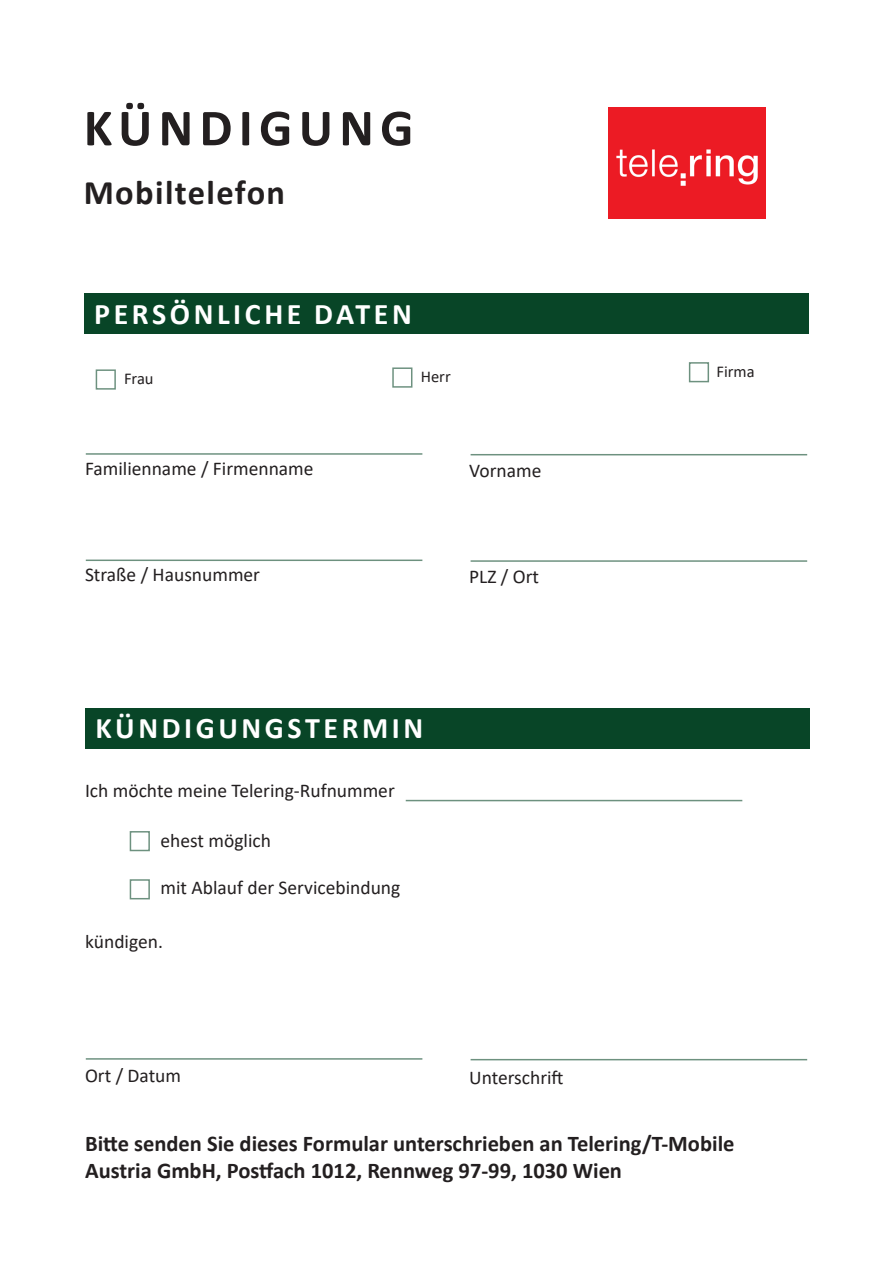
<style>
.page{position:relative;width:893px;height:1263px;background:#fff}
.page>*{position:absolute;margin:0;border:0;box-sizing:border-box;transform-origin:0 0}
.ueb{font:700 52.5px "Calibri";letter-spacing:.12em;color:#231f20}
.t1{font:700 34.5px "Calibri";letter-spacing:.04em;color:#231f20}
.ueb-2{font:700 30px "Calibri";letter-spacing:.12em;color:#fff}
.text{font:700 22.5px "Calibri";color:#231f20}
.text-2{font:19.5px "Calibri";color:#231f20}
.text-3{font:16.5px "Calibri";color:#231f20}
</style>
<div class="page">
<div style="left:84px;top:293px;width:725px;height:40px;background:#084527"></div>
<div style="left:86px;top:708px;width:724px;height:40px;background:#084527"></div>
<hr style="left:86px;top:453px;width:336px;height:2px;background:#084527">
<hr style="left:471px;top:454px;width:336px;height:1px;background:#084527">
<hr style="left:86px;top:559px;width:336px;height:2px;background:#084527">
<hr style="left:86px;top:1058px;width:336px;height:2px;background:#084527">
<hr style="left:471px;top:560px;width:336px;height:2px;background:#084527">
<hr style="left:471px;top:1059px;width:336px;height:1px;background:#084527">
<hr style="left:406px;top:800px;width:336px;height:1px;background:#084527">
<img style="left:608px;top:108px;width:158px;height:110px">
<p class="ueb" style="left:84px;top:91px;width:331px">KÜNDIGUNG</p>
<p class="t1" style="left:84px;top:168px;width:203px">Mobiltelefon</p>
<p class="ueb-2" style="left:94px;top:293px;width:319px">PERSÖNLICHE DATEN</p>
<p class="text-3" style="left:124px;top:367px;width:31px">Frau</p>
<p class="text-3" style="left:421px;top:365px;width:32px">Herr</p>
<p class="text-2" style="left:85px;top:455px;width:230px">Familienname / Firmenname</p>
<p class="text-2" style="left:469px;top:457px;width:74px">Vorname</p>
<p class="text-2" style="left:85px;top:561px;width:177px">Straße / Hausnummer</p>
<p class="text-2" style="left:469px;top:563px;width:71px">PLZ / Ort</p>
<p class="ueb-2" style="left:96px;top:707px;width:329px">KÜNDIGUNGSTERMIN</p>
<p class="text-2" style="left:85px;top:777px;width:311px">Ich möchte meine Telering-Rufnummer</p>
<p class="text-2" style="left:161px;top:827px;width:112px">ehest möglich</p>
<p class="text-2" style="left:161px;top:874px;width:241px">mit Ablauf der Servicebindung</p>
<p class="text-2" style="left:85px;top:928px;width:79px">kündigen.</p>
<p class="text-2" style="left:85px;top:1062px;width:98px">Ort / Datum</p>
<p class="text-2" style="left:469px;top:1064px;width:96px">Unterschrift</p>
<p class="text-3" style="left:716px;top:360px;width:40px">Firma</p>
<p class="text" style="left:85px;top:1128px;width:651px">Bitte senden Sie dieses Formular unterschrieben an Telering/T-Mobile</p>
<p class="text" style="left:85px;top:1155px;width:538px">Austria GmbH, Postfach 1012, Rennweg 97-99, 1030 Wien</p>
</div>
